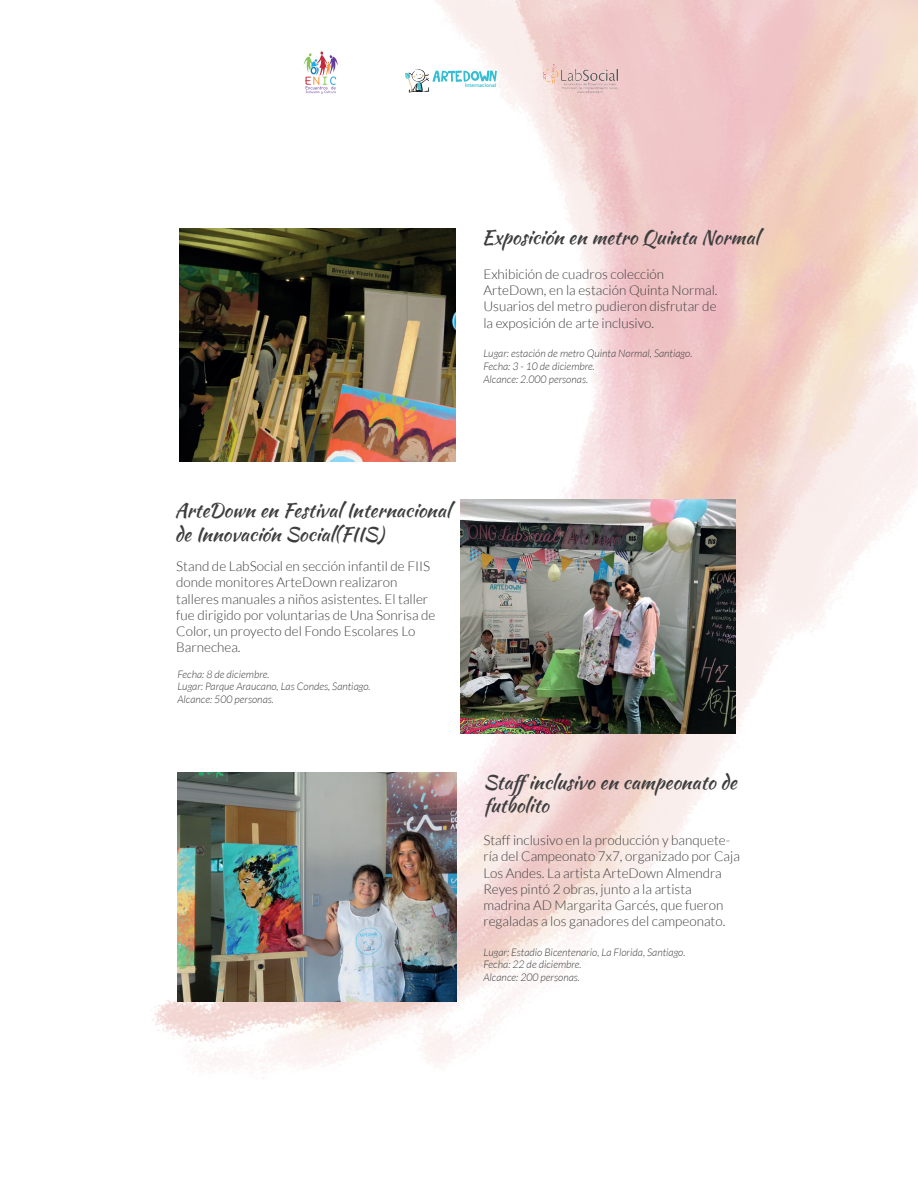
<style>
.page{position:relative;width:918px;height:1188px;background:#fff}
.page>*{position:absolute;margin:0;border:0;box-sizing:border-box;transform-origin:0 0}
.t1{font:19.5px/23.4px "Kaushan Script";color:#3e3e3f}
.t2{font:300 13.5px/16.2px "Lato";color:#3e3e3f}
.t3{font:italic 300 10.5px/12.6px "Lato";color:#3e3e3f}
.t4{font:700 5.1px "Trebuchet MS";color:#33bed1}
</style>
<div class="page">
<img style="left:151px;top:0;width:767px;height:1072px">
<img style="left:179px;top:228px;width:276px;height:234px">
<img style="left:461px;top:499px;width:275px;height:234px">
<img style="left:178px;top:772px;width:278px;height:229px">
<svg style="left:304px;top:51px;width:34px;height:43px"></svg>
<img style="left:543px;top:65px;width:75px;height:28px">
<svg style="left:405px;top:59px;width:92px;height:34px"></svg>
<p class="t4" style="left:465px;top:82px;width:33px">Internacional</p>
<h1 class="t1" style="left:482px;top:225px;width:279px">Exposición en metro Quinta Normal</h1>
<p class="t2" style="left:483px;top:266px;width:236px">Exhibición de cuadros colección ArteDown, en la estación Quinta Normal.<br>Usuarios del metro pudieron disfrutar de la exposición de arte inclusivo.</p>
<p class="t3" style="left:483px;top:348px;width:211px">Lugar: estación de metro Quinta Normal, Santiago.<br>Fecha: 3 - 10 de diciembre.<br>Alcance: 2.000 personas.</p>
<h1 class="t1" style="left:175px;top:498px;width:277px">ArteDown en Festival Internacional de Innovación Social(FIIS)</h1>
<p class="t2" style="left:176px;top:558px;width:261px">Stand de LabSocial en sección infantil de FIIS donde monitores ArteDown realizaron talleres manuales a niños asistentes. El taller fue dirigido por voluntarias de Una Sonrisa de Color, un proyecto del Fondo Escolares Lo Barnechea.</p>
<p class="t3" style="left:177px;top:668px;width:195px">Fecha: 8 de diciembre.<br>Lugar: Parque Araucano, Las Condes, Santiago.<br>Alcance: 500 personas.</p>
<h1 class="t1" style="left:483px;top:770px;width:255px">Staffinclusivo en campeonato de futbolito</h1>
<p class="t2" style="left:483px;top:832px;width:258px">Staff inclusivo en la producción y banquete&shy;ría del Campeonato 7x7, organizado por Caja Los Andes. La artista ArteDown Almendra Reyes pintó 2 obras, junto a la artista madrina AD Margarita Garcés, que fueron regaladas a los ganadores del campeonato.</p>
<p class="t3" style="left:483px;top:946px;width:204px">Lugar: Estadio Bicentenario, La Florida, Santiago.<br>Fecha: 22 de diciembre.<br>Alcance: 200 personas.</p>
</div>
